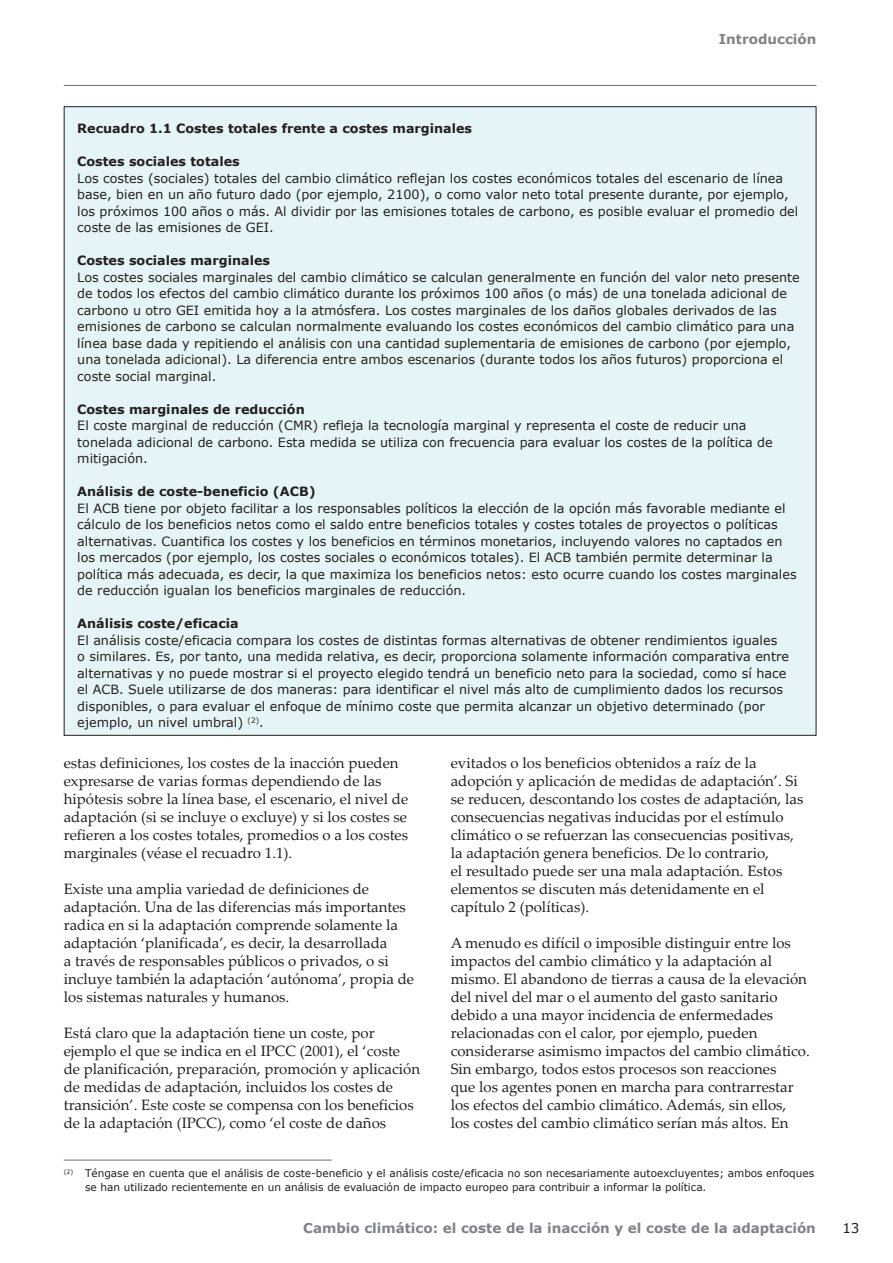
<style>
.page{position:relative;width:893px;height:1263px;background:#fff}
.page>*{position:absolute;margin:0;border:0;box-sizing:border-box;transform-origin:0 0}
.t1{font:15px/18px "Palatino Linotype";color:#231f20}
.t2{font:700 13.5px "Verdana";color:#808285}
.t3{font:13.5px "Verdana";color:#231f20}
.t4{font:12.75px/16.5px "Verdana";color:#231f20}
.t5{font:700 12.75px "Verdana";color:#231f20}
.t6{font:10.5px/13.5px "Verdana";color:#231f20}
.s1{font-weight:700}
</style>
<div class="page">
<hr style="left:64px;top:85px;width:752px;height:1px;background:#6c6d70">
<div style="left:64px;top:107px;width:752px;height:628px;background:#e5f5f7"></div>
<hr style="left:64px;top:1160px;width:268px;height:1px;background:#6c6d70">
<p class="t2" style="left:719px;top:31px;width:99px">Introducción</p>
<p class="t5" style="left:77px;top:120px;width:396px">Recuadro 1.1 Costes totales frente a costes marginales</p>
<p class="t4" style="left:77px;top:153px;width:723px"><span class="s1">Costes sociales totales<br></span>Los costes (sociales) totales del cambio climático reflejan los costes económicos totales del escenario de línea base, bien en un año futuro dado (por ejemplo, 2100), o como valor neto total presente durante, por ejemplo, los próximos 100 años o más. Al dividir por las emisiones totales de carbono, es posible evaluar el promedio del coste de las emisiones de GEI.</p>
<p class="t4" style="left:77px;top:252px;width:724px"><span class="s1">Costes sociales marginales<br></span>Los costes sociales marginales del cambio climático se calculan generalmente en función del valor neto presente de todos los efectos del cambio climático durante los próximos 100 años (o más) de una tonelada adicional de carbono u otro GEI emitida hoy a la atmósfera. Los costes marginales de los daños globales derivados de las emisiones de carbono se calculan normalmente evaluando los costes económicos del cambio climático para una línea base dada y repitiendo el análisis con una cantidad suplementaria de emisiones de carbono (por ejemplo, una tonelada adicional). La diferencia entre ambos escenarios (durante todos los años futuros) proporciona el coste social marginal.</p>
<p class="t4" style="left:77px;top:400px;width:697px"><span class="s1">Costes marginales de reducción<br></span>El coste marginal de reducción (CMR) refleja la tecnología marginal y representa el coste de reducir una tonelada adicional de carbono. Esta medida se utiliza con frecuencia para evaluar los costes de la política de mitigación.</p>
<p class="t4" style="left:77px;top:483px;width:721px"><span class="s1">Análisis de coste-beneficio (ACB)<br></span>El ACB tiene por objeto facilitar a los responsables políticos la elección de la opción más favorable mediante el cálculo de los beneficios netos como el saldo entre beneficios totales y costes totales de proyectos o políticas alternativas. Cuantifica los costes y los beneficios en términos monetarios, incluyendo valores no captados en los mercados (por ejemplo, los costes sociales o económicos totales). El ACB también permite determinar la política más adecuada, es decir, la que maximiza los beneficios netos: esto ocurre cuando los costes marginales de reducción igualan los beneficios marginales de reducción.</p>
<p class="t4" style="left:77px;top:615px;width:713px"><span class="s1">Análisis coste/eficacia<br></span>El análisis coste/eficacia compara los costes de distintas formas alternativas de obtener rendimientos iguales<br>o similares. Es, por tanto, una medida relativa, es decir, proporciona solamente información comparativa entre alternativas y no puede mostrar si el proyecto elegido tendrá un beneficio neto para la sociedad, como sí hace el ACB. Suele utilizarse de dos maneras: para identificar el nivel más alto de cumplimiento dados los recursos disponibles, o para evaluar el enfoque de mínimo coste que permita alcanzar un objetivo determinado (por ejemplo, un nivel umbral) <sup>(2)</sup>.</p>
<p class="t1" style="left:64px;top:755px;width:346px">estas definiciones, los costes de la inacción pueden expresarse de varias formas dependiendo de las hipótesis sobre la línea base, el escenario, el nivel de adaptación (si se incluye o excluye) y si los costes se refieren a los costes totales, promedios o a los costes marginales (véase el recuadro 1.1).</p>
<p class="t1" style="left:64px;top:881px;width:352px">Existe una amplia variedad de definiciones de adaptación. Una de las diferencias más importantes radica en si la adaptación comprende solamente la adaptación ‘planificada’, es decir, la desarrollada<br>a través de responsables públicos o privados, o si incluye también la adaptación ‘autónoma’, propia de los sistemas naturales y humanos.</p>
<p class="t1" style="left:64px;top:1025px;width:358px">Está claro que la adaptación tiene un coste, por ejemplo el que se indica en el IPCC (2001), el ‘coste de planificación, preparación, promoción y aplicación de medidas de adaptación, incluidos los costes de transición’. Este coste se compensa con los beneficios de la adaptación (IPCC), como ‘el coste de daños</p>
<p class="t1" style="left:451px;top:755px;width:354px">evitados o los beneficios obtenidos a raíz de la adopción y aplicación de medidas de adaptación’. Si se reducen, descontando los costes de adaptación, las consecuencias negativas inducidas por el estímulo climático o se refuerzan las consecuencias positivas, la adaptación genera beneficios. De lo contrario,<br>el resultado puede ser una mala adaptación. Estos elementos se discuten más detenidamente en el capítulo 2 (políticas).</p>
<p class="t1" style="left:451px;top:935px;width:361px">A menudo es difícil o imposible distinguir entre los impactos del cambio climático y la adaptación al mismo. El abandono de tierras a causa de la elevación del nivel del mar o el aumento del gasto sanitario debido a una mayor incidencia de enfermedades relacionadas con el calor, por ejemplo, pueden considerarse asimismo impactos del cambio climático.<br>Sin embargo, todos estos procesos son reacciones<br>que los agentes ponen en marcha para contrarrestar los efectos del cambio climático. Además, sin ellos,<br>los costes del cambio climático serían más altos. En</p>
<p class="t6" style="left:85px;top:1166px;width:731px;text-indent:-21px"><sup>(2)</sup> Téngase en cuenta que el análisis de coste-beneficio y el análisis coste/eficacia no son necesariamente autoexcluyentes; ambos enfoques se han utilizado recientemente en un análisis de evaluación de impacto europeo para contribuir a informar la política.</p>
<p class="t2" style="left:303px;top:1219px;width:514px">Cambio climático: el coste de la inacción y el coste de la adaptación</p>
<p class="t3" style="left:842px;top:1219px;width:19px">13</p>
</div>
